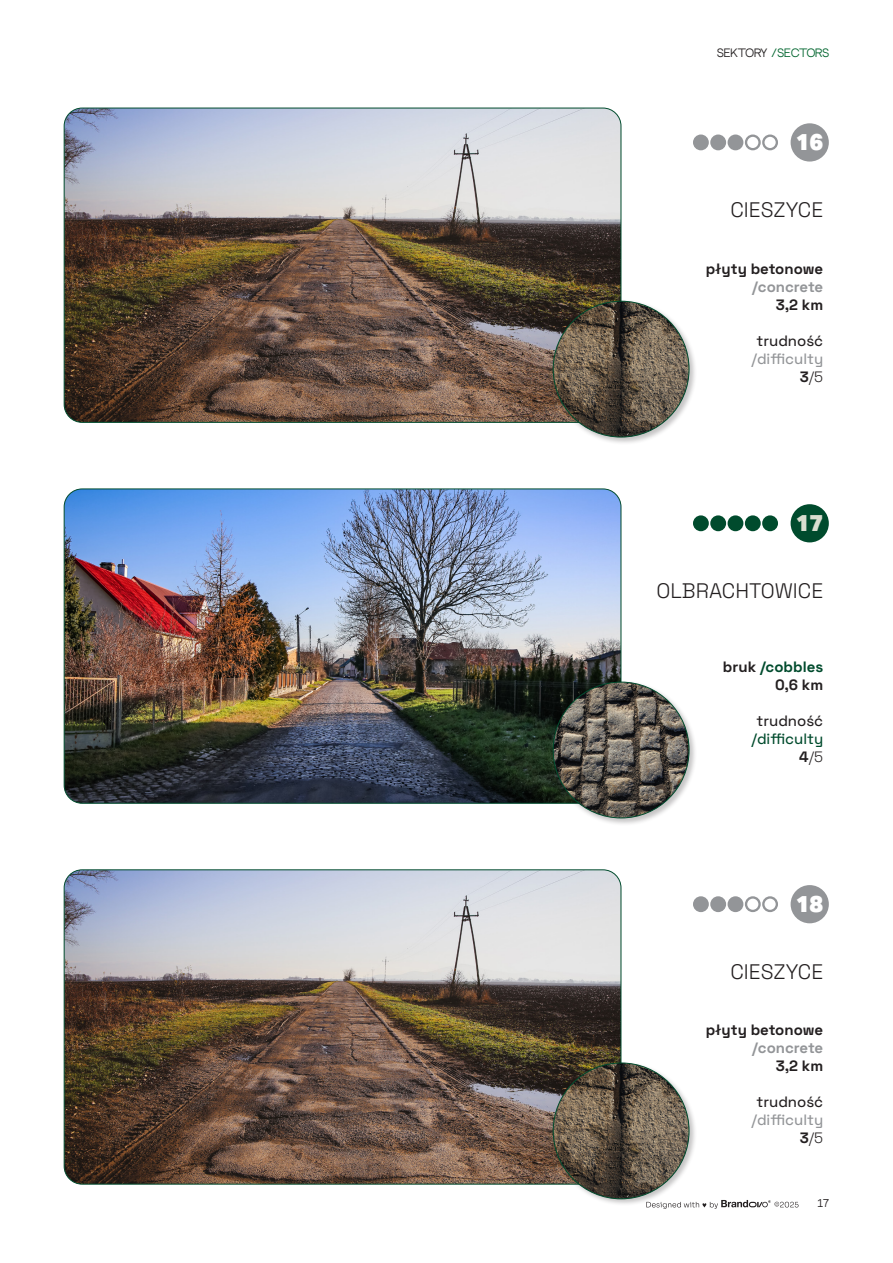
<style>
.page{position:relative;width:893px;height:1263px;background:#fff}
.page>*{position:absolute;margin:0;border:0;box-sizing:border-box;transform-origin:0 0}
.t1{font:900 23.1px "Aktiv Grotesk";color:#fff}
.t2{font:900 23.1px "Aktiv Grotesk";color:#d9ddcf}
.t3{font:300 21px "Space Grotesk";color:#231f20}
.t4{font:500 15px/18px "Space Grotesk";color:#939598;text-align:right}
.t5{font:700 15px/18px "Space Grotesk";color:#231f20;text-align:right}
.t6{font:700 15px/18px "Space Grotesk";color:#939598;text-align:right}
.t7{font:500 15px/18px "Space Grotesk";color:#004b2d;text-align:right}
.t8{font:10.5px "Neutral Face";color:#00652e}
.t9{font:9.75px "Neutral Face";color:#231f20}
.s1{color:#231f20}
.s2{font-weight:700;color:#231f20}
.s3{font-weight:300;color:#231f20}
.s4{color:#004b2d}
</style>
<div class="page">
<div style="left:791px;top:123px;width:38px;height:39px;background:#939598;border-radius:50%"></div>
<div style="left:693px;top:135px;width:16px;height:15px;background:#939598;border-radius:50%"></div>
<div style="left:710px;top:135px;width:16px;height:15px;background:#939598;border-radius:50%"></div>
<div style="left:728px;top:135px;width:15px;height:15px;background:#939598;border-radius:50%"></div>
<div style="left:745px;top:135px;width:16px;height:15px;border:2px solid #939598;border-radius:50%"></div>
<div style="left:762px;top:135px;width:16px;height:15px;border:2px solid #939598;border-radius:50%"></div>
<img style="left:64px;top:108px;width:557px;height:314px">
<div style="left:551px;top:299px;width:146px;height:146px;background:#231f20;opacity:.26"></div>
<img style="left:553px;top:301px;width:136px;height:136px;border-radius:68px">
<div style="left:791px;top:885px;width:38px;height:38px;background:#939598;border-radius:50%"></div>
<div style="left:693px;top:896px;width:16px;height:16px;background:#939598;border-radius:50%"></div>
<div style="left:710px;top:896px;width:16px;height:16px;background:#939598;border-radius:50%"></div>
<div style="left:728px;top:896px;width:15px;height:16px;background:#939598;border-radius:50%"></div>
<svg style="left:746px;top:897px;width:13px;height:14px"></svg>
<div style="left:745px;top:896px;width:16px;height:16px;border:2px solid #939598;border-radius:50%"></div>
<svg style="left:763px;top:897px;width:14px;height:14px"></svg>
<div style="left:762px;top:896px;width:16px;height:16px;border:2px solid #939598;border-radius:50%"></div>
<img style="left:64px;top:870px;width:557px;height:314px">
<div style="left:551px;top:1061px;width:146px;height:146px;background:#231f20;opacity:.26"></div>
<img style="left:553px;top:1063px;width:136px;height:136px;border-radius:68px">
<div style="left:791px;top:504px;width:38px;height:38px;background:#004b2d;border-radius:50%"></div>
<div style="left:693px;top:515px;width:16px;height:16px;background:#004b2d;border-radius:50%"></div>
<div style="left:710px;top:515px;width:16px;height:16px;background:#004b2d;border-radius:50%"></div>
<div style="left:729px;top:517px;width:13px;height:13px;background:#004b2d;border-radius:50%"></div>
<div style="left:728px;top:515px;width:15px;height:16px;border:2px solid #004b2d;border-radius:50%"></div>
<div style="left:746px;top:517px;width:13px;height:13px;background:#004b2d;border-radius:50%"></div>
<div style="left:745px;top:515px;width:16px;height:16px;border:2px solid #004b2d;border-radius:50%"></div>
<div style="left:763px;top:517px;width:14px;height:13px;background:#004b2d;border-radius:50%"></div>
<div style="left:762px;top:515px;width:16px;height:16px;border:2px solid #004b2d;border-radius:50%"></div>
<img style="left:64px;top:489px;width:557px;height:314px">
<div style="left:551px;top:680px;width:146px;height:146px;background:#231f20;opacity:.26"></div>
<img style="left:553px;top:682px;width:136px;height:136px;border-radius:68px">
<svg style="left:646px;top:1200px;width:152px;height:9px"></svg>
<p class="t8" style="left:717px;top:46px;width:113px"><span class="s1">SEKTORY</span> /SECTORS</p>
<p class="t1" style="left:796px;top:129px;width:29px">16</p>
<p class="t3" style="left:730px;top:194px;width:94px">CIESZYCE</p>
<p class="t5" style="left:706px;top:258px;width:119px">płyty betonowe</p>
<p class="t6" style="left:752px;top:276px;width:72px">/concrete<br><span class="s1">3,2 km</span></p>
<p class="t4" style="left:752px;top:330px;width:73px"><span class="s1">trudność </span>/difficulty<br><span class="s2">3</span><span class="s3">/5</span></p>
<p class="t2" style="left:796px;top:510px;width:29px">17</p>
<p class="t3" style="left:656px;top:575px;width:168px">OLBRACHTOWICE</p>
<p class="t5" style="left:723px;top:657px;width:102px">bruk <span class="s4">/cobbles<br></span>0,6 km</p>
<p class="t7" style="left:752px;top:711px;width:73px"><span class="s1">trudność </span>/difficulty<br><span class="s2">4</span><span class="s3">/5</span></p>
<p class="t1" style="left:796px;top:890px;width:29px">18</p>
<p class="t3" style="left:730px;top:956px;width:94px">CIESZYCE</p>
<p class="t5" style="left:706px;top:1020px;width:119px">płyty betonowe</p>
<p class="t6" style="left:752px;top:1038px;width:72px">/concrete<br><span class="s1">3,2 km</span></p>
<p class="t4" style="left:752px;top:1092px;width:73px"><span class="s1">trudność </span>/difficulty<br><span class="s2">3</span><span class="s3">/5</span></p>
<p class="t9" style="left:818px;top:1197px;width:13px">17</p>
</div>
